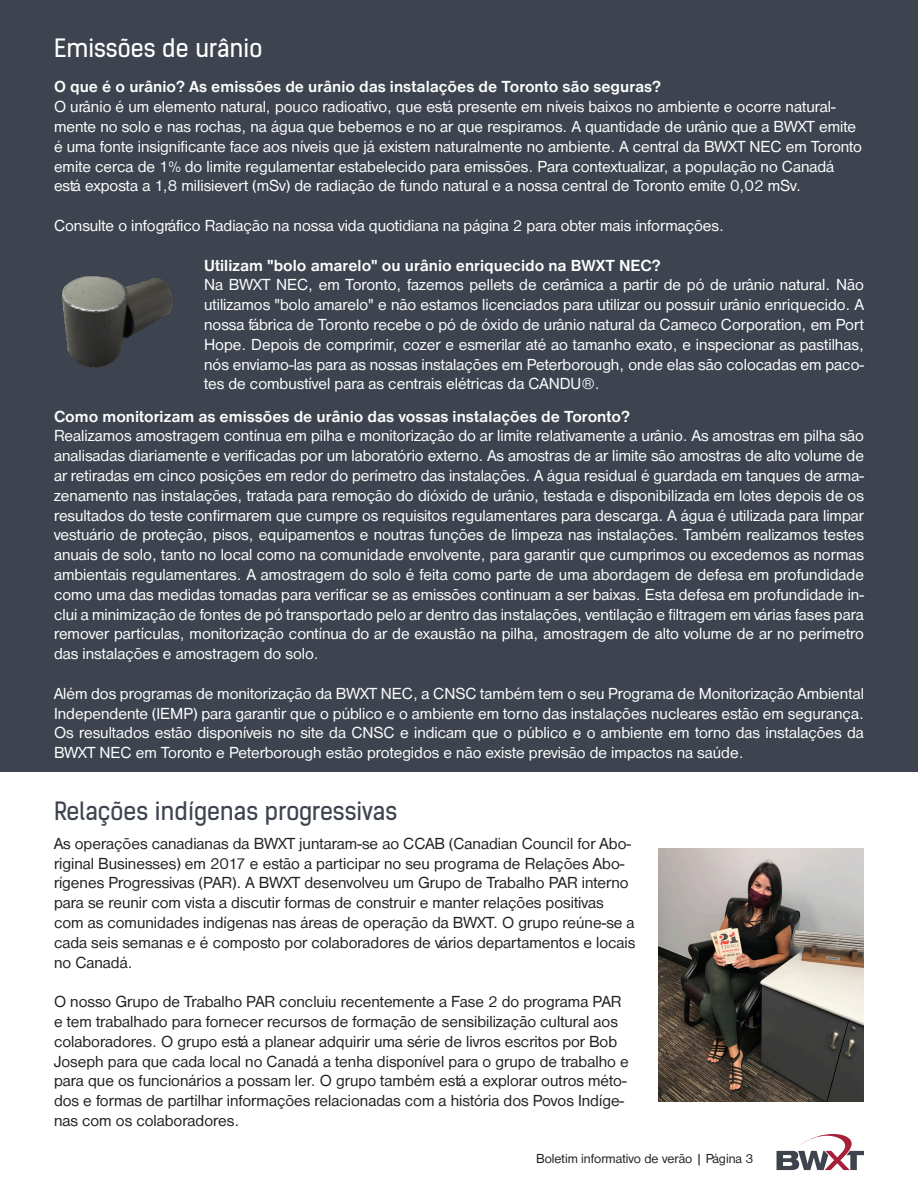
<style>
.page{position:relative;width:918px;height:1188px;background:#fff}
.page>*{position:absolute;margin:0;border:0;box-sizing:border-box;transform-origin:0 0}
.t1{font:24px "Kelson Sans Regular BG";color:#3e444f}
.t2{font:24px "Kelson Sans Regular BG";color:#fff}
.t3{font:16.5px/19.8px "Nimbus San D";color:#fff;text-align:justify}
.t4{font:16.5px/19.8px "Nimbus San D";color:#231f20}
.t5{font:700 16.5px "Nimbus San D";color:#fff}
.t6{font:13.5px "Nimbus San D";color:#231f20}
</style>
<div class="page">
<svg style="left:777px;top:1134px;width:87px;height:36px"></svg>
<div style="left:0;top:0;width:918px;height:772px;background:#3e444f"></div>
<img style="left:658px;top:849px;width:206px;height:253px">
<img style="left:62px;top:276px;width:111px;height:92px">
<p class="t2" style="left:54px;top:33px;width:210px">Emissões de urânio</p>
<p class="t5" style="left:54px;top:78px;width:608px">O que é o urânio? As emissões de urânio das instalações de Toronto são seguras?</p>
<p class="t3" style="left:54px;top:97px;width:810px;text-align:left">O urânio é um elemento natural, pouco radioativo, que está presente em níveis baixos no ambiente e ocorre natural&shy;mente no solo e nas rochas, na água que bebemos e no ar que respiramos. A quantidade de urânio que a BWXT emite é uma fonte insignificante face aos níveis que já existem naturalmente no ambiente. A central da BWXT NEC em Toronto emite cerca de 1% do limite regulamentar estabelecido para emissões. Para contextualizar, a população no Canadá está exposta a 1,8 milisievert (mSv) de radiação de fundo natural e a nossa central de Toronto emite 0,02 mSv.</p>
<p class="t3" style="left:54px;top:216px;width:672px">Consulte o infográfico Radiação na nossa vida quotidiana na página 2 para obter mais informações.</p>
<p class="t5" style="left:204px;top:256px;width:458px">Utilizam "bolo amarelo" ou urânio enriquecido na BWXT NEC?</p>
<p class="t3" style="left:204px;top:275px;width:661px">Na BWXT NEC, em Toronto, fazemos pellets de cerâmica a partir de pó de urânio natural. Não utilizamos "bolo amarelo" e não estamos licenciados para utilizar ou possuir urânio enriquecido. A nossa fábrica de Toronto recebe o pó de óxido de urânio natural da Cameco Corporation, em Port Hope. Depois de comprimir, cozer e esmerilar até ao tamanho exato, e inspecionar as pastilhas, nós enviamo-las para as nossas instalações em Peterborough, onde elas são colocadas em paco&shy;tes de combustível para as centrais elétricas da CANDU®.</p>
<p class="t5" style="left:54px;top:407px;width:577px">Como monitorizam as emissões de urânio das vossas instalações de Toronto?</p>
<p class="t3" style="left:54px;top:426px;width:812px">Realizamos amostragem contínua em pilha e monitorização do ar limite relativamente a urânio. As amostras em pilha são analisadas diariamente e verificadas por um laboratório externo. As amostras de ar limite são amostras de alto volume de ar retiradas em cinco posições em redor do perímetro das instalações. A água residual é guardada em tanques de arma&shy;zenamento nas instalações, tratada para remoção do dióxido de urânio, testada e disponibilizada em lotes depois de os resultados do teste confirmarem que cumpre os requisitos regulamentares para descarga. A água é utilizada para limpar vestuário de proteção, pisos, equipamentos e noutras funções de limpeza nas instalações. Também realizamos testes anuais de solo, tanto no local como na comunidade envolvente, para garantir que cumprimos ou excedemos as normas ambientais regulamentares. A amostragem do solo é feita como parte de uma abordagem de defesa em profundidade como uma das medidas tomadas para verificar se as emissões continuam a ser baixas. Esta defesa em profundidade in&shy;clui a minimização de fontes de pó transportado pelo ar dentro das instalações, ventilação e filtragem em várias fases para remover partículas, monitorização contínua do ar de exaustão na pilha, amostragem de alto volume de ar no perímetro das instalações e amostragem do solo.</p>
<p class="t3" style="left:54px;top:684px;width:811px">Além dos programas de monitorização da BWXT NEC, a CNSC também tem o seu Programa de Monitorização Ambiental Independente (IEMP) para garantir que o público e o ambiente em torno das instalações nucleares estão em segurança.<br>Os resultados estão disponíveis no site da CNSC e indicam que o público e o ambiente em torno das instalações da BWXT NEC em Toronto e Peterborough estão protegidos e não existe previsão de impactos na saúde.</p>
<p class="t1" style="left:54px;top:797px;width:345px">Relações indígenas progressivas</p>
<p class="t4" style="left:54px;top:834px;width:583px">As operações canadianas da BWXT juntaram-se ao CCAB (Canadian Council for Abo&shy;riginal Businesses) em 2017 e estão a participar no seu programa de Relações Abo&shy;rígenes Progressivas (PAR). A BWXT desenvolveu um Grupo de Trabalho PAR interno para se reunir com vista a discutir formas de construir e manter relações positivas com as comunidades indígenas nas áreas de operação da BWXT. O grupo reúne-se a cada seis semanas e é composto por colaboradores de vários departamentos e locais no Canadá.</p>
<p class="t4" style="left:54px;top:992px;width:576px">O nosso Grupo de Trabalho PAR concluiu recentemente a Fase 2 do programa PAR e tem trabalhado para fornecer recursos de formação de sensibilização cultural aos colaboradores. O grupo está a planear adquirir uma série de livros escritos por Bob Joseph para que cada local no Canadá a tenha disponível para o grupo de trabalho e para que os funcionários a possam ler. O grupo também está a explorar outros méto&shy;dos e formas de partilhar informações relacionadas com a história dos Povos Indíge&shy;nas com os colaboradores.</p>
<p class="t6" style="left:536px;top:1151px;width:219px">Boletim informativo de verão | Página 3</p>
</div>
